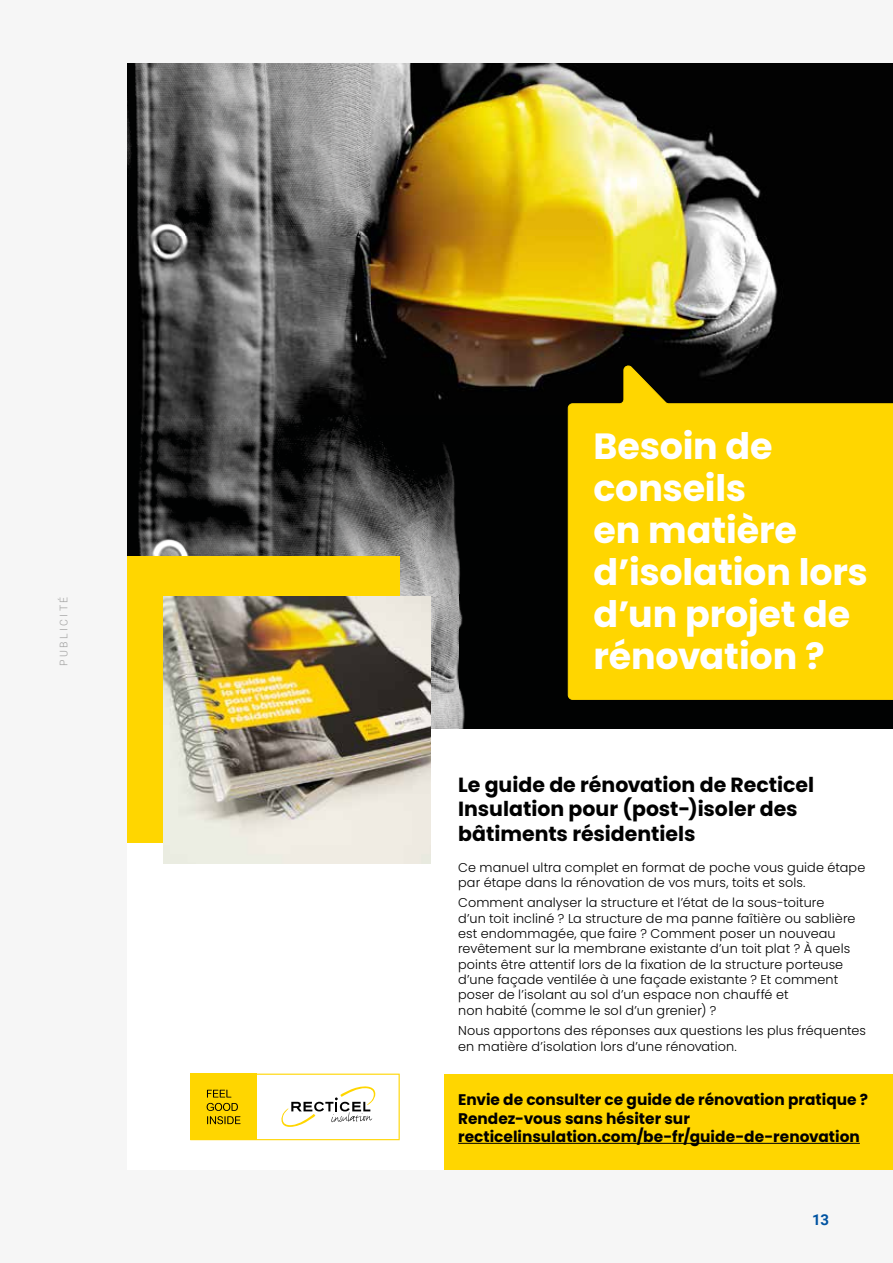
<style>
.page{position:relative;width:893px;height:1263px;background:#f6f6f6}
.page>*{position:absolute;margin:0;border:0;box-sizing:border-box;transform-origin:0 0}
.t1{font:700 36.45px/42px "Poppins";letter-spacing:-.005em;color:#fff}
.t2{font:700 20.55px/24.6px "Poppins";color:#000}
.t3{font:700 15.3px/18.3px "Poppins";color:#000}
.t4{font:700 15px "Roboto";color:#0053a2}
.t5{font:300 12.75px/15.3px "Poppins";letter-spacing:.01em;color:#000}
.t6{font:300 10.5px "Roboto";letter-spacing:.235em;color:#9d9d9c}
</style>
<div class="page">
<div style="left:128px;top:64px;width:765px;height:1105px;background:#fff"></div>
<img style="left:128px;top:64px;width:765px;height:665px">
<div style="left:128px;top:557px;width:272px;height:286px;background:#ffd600"></div>
<div style="left:445px;top:1073px;width:448px;height:96px;background:#ffd600"></div>
<svg style="left:567px;top:363px;width:326px;height:337px;background:#e2be00"></svg>
<hr style="left:458px;top:1143px;width:402px;height:1px;background:#000">
<svg style="left:190px;top:1073px;width:210px;height:67px"></svg>
<img style="left:163px;top:596px;width:268px;height:268px">
<p class="t6" style="left:56px;top:666px;width:71px;rotate:-90deg">PUBLICITÉ</p>
<h1 class="t1" style="left:593px;top:426px;width:276px">Besoin de conseils<br>en matière d’isolation lors d’un projet de rénovation ?</h1>
<h2 class="t2" style="left:458px;top:772px;width:357px">Le guide de rénovation de Recticel<br>Insulation pour (post-)isoler des bâtiments résidentiels</h2>
<p class="t5" style="left:458px;top:860px;width:409px">Ce manuel ultra complet en format de poche vous guide étape par étape dans la rénovation de vos murs, toits et sols.</p>
<p class="t5" style="left:458px;top:895px;width:399px">Comment analyser la structure et l’état de la sous-toiture<br>d’un toit incliné ? La structure de ma panne faîtière ou sablière est endommagée, que faire ? Comment poser un nouveau revêtement sur la membrane existante d’un toit plat ? À quels points être attentif lors de la fixation de la structure porteuse d’une façade ventilée à une façade existante ? Et comment poser de l’isolant au sol d’un espace non chauffé et<br>non habité (comme le sol d’un grenier) ?</p>
<p class="t5" style="left:458px;top:1023px;width:409px">Nous apportons des réponses aux questions les plus fréquentes en matière d’isolation lors d’une rénovation.</p>
<p class="t3" style="left:458px;top:1091px;width:411px">Envie de consulter ce guide de rénovation pratique ?<br>Rendez-vous sans hésiter sur recticelinsulation.com/be-fr/guide-de-renovation</p>
<p class="t4" style="left:812px;top:1209px;width:19px">13</p>
</div>
